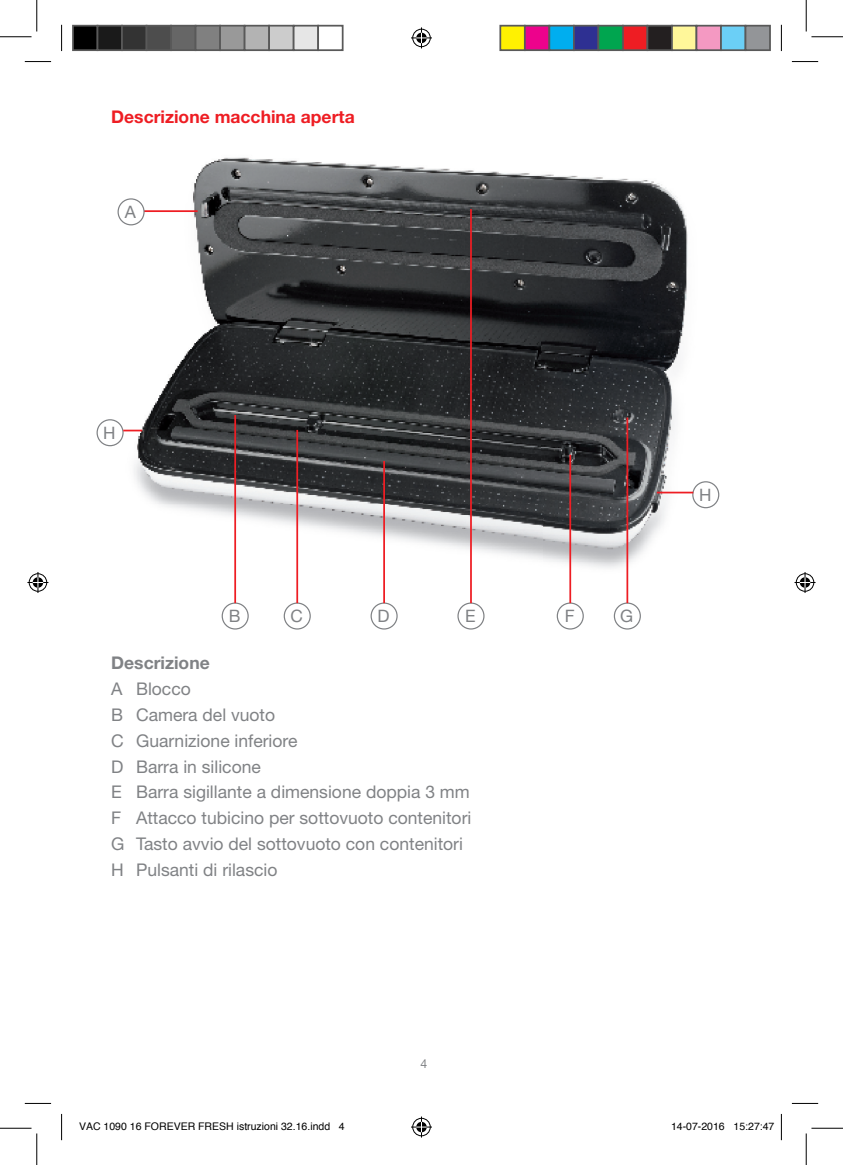
<style>
.page{position:relative;width:843px;height:1165px;background:#fff}
.page>*{position:absolute;margin:0;border:0;box-sizing:border-box;transform-origin:0 0}
.t1{font:17.5px/25.9px "Helvetica Neue";color:#808285}
.t2{font:700 17.5px "Helvetica Neue";color:#ee1d23}
.t3{font:700 17.5px "Helvetica Neue";color:#808285}
.t4{font:17.15px "Helvetica Neue";color:#808285}
.t5{font:12.25px "Helvetica Neue";color:#808285}
.t6{font:10.5px "Helvetica";color:#000}
</style>
<div class="page">
<img style="left:124px;top:157px;width:596px;height:460px">
<div style="left:96px;top:419px;width:28px;height:27px;border:1px solid #808285;border-radius:50%"></div>
<div style="left:370px;top:602px;width:27px;height:28px;border:1px solid #808285;border-radius:50%"></div>
<hr style="left:383px;top:461px;width:2px;height:142px;background:#ee1d23">
<svg style="left:123px;top:430px;width:19px;height:1px"></svg>
<hr style="left:144px;top:210px;width:53px;height:2px;background:#ee1d23">
<div style="left:117px;top:198px;width:28px;height:27px;border:1px solid #808285;border-radius:50%"></div>
<div style="left:457px;top:602px;width:27px;height:28px;border:1px solid #808285;border-radius:50%"></div>
<hr style="left:470px;top:209px;width:2px;height:394px;background:#ee1d23">
<div style="left:556px;top:602px;width:27px;height:28px;border:1px solid #808285;border-radius:50%"></div>
<hr style="left:569px;top:455px;width:2px;height:148px;background:#ee1d23">
<div style="left:283px;top:602px;width:28px;height:28px;border:1px solid #808285;border-radius:50%"></div>
<hr style="left:296px;top:430px;width:2px;height:173px;background:#ee1d23">
<div style="left:613px;top:602px;width:27px;height:28px;border:1px solid #808285;border-radius:50%"></div>
<hr style="left:626px;top:417px;width:2px;height:186px;background:#ee1d23">
<div style="left:692px;top:481px;width:27px;height:27px;border:1px solid #808285;border-radius:50%"></div>
<hr style="left:656px;top:492px;width:37px;height:1px;background:#ee1d23">
<div style="left:221px;top:602px;width:28px;height:28px;border:1px solid #808285;border-radius:50%"></div>
<hr style="left:234px;top:415px;width:2px;height:188px;background:#ee1d23">
<svg style="left:25px;top:61px;width:26px;height:1px"></svg>
<svg style="left:791px;top:61px;width:27px;height:1px"></svg>
<svg style="left:25px;top:1103px;width:26px;height:1px"></svg>
<svg style="left:791px;top:1103px;width:27px;height:1px"></svg>
<svg style="left:61px;top:25px;width:1px;height:26px"></svg>
<svg style="left:61px;top:1114px;width:1px;height:26px"></svg>
<svg style="left:781px;top:25px;width:1px;height:26px"></svg>
<svg style="left:781px;top:1114px;width:1px;height:26px"></svg>
<hr style="left:0;top:36px;width:32px;height:1px;background:#000">
<hr style="left:811px;top:36px;width:31px;height:1px;background:#000">
<hr style="left:0;top:1128px;width:32px;height:1px;background:#000">
<hr style="left:811px;top:1128px;width:31px;height:1px;background:#000">
<hr style="left:36px;top:0;width:1px;height:32px;background:#000">
<hr style="left:36px;top:1133px;width:1px;height:32px;background:#000">
<hr style="left:805px;top:0;width:1px;height:32px;background:#000">
<hr style="left:805px;top:1133px;width:1px;height:32px;background:#000">
<svg style="left:411px;top:27px;width:21px;height:21px"></svg>
<svg style="left:411px;top:1116px;width:21px;height:21px"></svg>
<svg style="left:27px;top:572px;width:21px;height:21px"></svg>
<svg style="left:794px;top:572px;width:21px;height:21px"></svg>
<div style="left:73px;top:26px;width:24px;height:24px;background:#000"></div>
<div style="left:72px;top:25px;width:26px;height:26px;border:2px solid #595959"></div>
<div style="left:97px;top:26px;width:25px;height:24px;background:#1a1a1a"></div>
<div style="left:97px;top:25px;width:26px;height:26px;border:2px solid #595959"></div>
<div style="left:122px;top:26px;width:24px;height:24px;background:#333"></div>
<div style="left:121px;top:25px;width:26px;height:26px;border:2px solid #595959"></div>
<div style="left:146px;top:26px;width:25px;height:24px;background:#4d4d4d"></div>
<div style="left:146px;top:25px;width:26px;height:26px;border:2px solid #595959"></div>
<div style="left:171px;top:26px;width:24px;height:24px;background:#666"></div>
<div style="left:170px;top:25px;width:26px;height:26px;border:2px solid #595959"></div>
<div style="left:195px;top:26px;width:25px;height:24px;background:#808080"></div>
<div style="left:195px;top:25px;width:26px;height:26px;border:2px solid #595959"></div>
<div style="left:220px;top:26px;width:24px;height:24px;background:#999"></div>
<div style="left:219px;top:25px;width:26px;height:26px;border:2px solid #595959"></div>
<div style="left:244px;top:26px;width:25px;height:24px;background:#b3b3b3"></div>
<div style="left:244px;top:25px;width:26px;height:26px;border:2px solid #595959"></div>
<div style="left:269px;top:26px;width:24px;height:24px;background:#ccc"></div>
<div style="left:268px;top:25px;width:26px;height:26px;border:2px solid #595959"></div>
<div style="left:293px;top:26px;width:25px;height:24px;background:#e6e6e6"></div>
<div style="left:293px;top:25px;width:26px;height:26px;border:2px solid #595959"></div>
<div style="left:317px;top:25px;width:26px;height:26px;border:2px solid #595959"></div>
<div style="left:500px;top:26px;width:24px;height:24px;background:#fff101"></div>
<div style="left:499px;top:25px;width:26px;height:26px;border:2px solid #595959"></div>
<div style="left:524px;top:26px;width:25px;height:24px;background:#ed028c"></div>
<div style="left:524px;top:25px;width:26px;height:26px;border:2px solid #595959"></div>
<div style="left:549px;top:26px;width:24px;height:24px;background:#00aeef"></div>
<div style="left:548px;top:25px;width:26px;height:26px;border:2px solid #595959"></div>
<div style="left:573px;top:26px;width:25px;height:24px;background:#2e3092"></div>
<div style="left:573px;top:25px;width:26px;height:26px;border:2px solid #595959"></div>
<div style="left:598px;top:26px;width:24px;height:24px;background:#00a54f"></div>
<div style="left:597px;top:25px;width:26px;height:26px;border:2px solid #595959"></div>
<div style="left:622px;top:26px;width:25px;height:24px;background:#ee1d23"></div>
<div style="left:622px;top:25px;width:26px;height:26px;border:2px solid #595959"></div>
<div style="left:647px;top:26px;width:24px;height:24px;background:#231f20"></div>
<div style="left:646px;top:25px;width:26px;height:26px;border:2px solid #595959"></div>
<div style="left:671px;top:26px;width:25px;height:24px;background:#fff79a"></div>
<div style="left:671px;top:25px;width:26px;height:26px;border:2px solid #595959"></div>
<div style="left:696px;top:26px;width:24px;height:24px;background:#f499c2"></div>
<div style="left:695px;top:25px;width:26px;height:26px;border:2px solid #595959"></div>
<div style="left:720px;top:26px;width:25px;height:24px;background:#6bcff6"></div>
<div style="left:720px;top:25px;width:26px;height:26px;border:2px solid #595959"></div>
<div style="left:745px;top:26px;width:24px;height:24px;background:#939598"></div>
<div style="left:744px;top:25px;width:26px;height:26px;border:2px solid #595959"></div>
<p class="t2" style="left:111px;top:106px;width:245px">Descrizione macchina aperta</p>
<p class="t4" style="left:125px;top:202px;width:13px">A</p>
<p class="t4" style="left:103px;top:423px;width:14px">H</p>
<p class="t4" style="left:229px;top:606px;width:13px">B</p>
<p class="t4" style="left:290px;top:606px;width:14px">C</p>
<p class="t4" style="left:465px;top:606px;width:12px">E</p>
<p class="t4" style="left:564px;top:606px;width:11px">F</p>
<p class="t4" style="left:620px;top:606px;width:15px">G</p>
<p class="t4" style="left:377px;top:606px;width:14px">D</p>
<p class="t3" style="left:111px;top:652px;width:100px">Descrizione</p>
<p class="t1" style="left:111px;top:675px;width:361px">A Blocco<br>B Camera del vuoto<br>C Guarnizione inferiore<br>D Barra in silicone<br>E Barra sigillante a dimensione doppia 3 mm<br>F Attacco tubicino per sottovuoto contenitori<br>G Tasto avvio del sottovuoto con contenitori<br>H Pulsanti di rilascio</p>
<p class="t4" style="left:699px;top:485px;width:14px">H</p>
<p class="t5" style="left:420px;top:1057px;width:8px">4</p>
<p class="t6" style="left:79px;top:1118px;width:267px">VAC 1090 16 FOREVER FRESH istruzioni 32.16.indd 4</p>
<p class="t6" style="left:671px;top:1118px;width:105px">14-07-2016 15:27:47</p>
</div>
